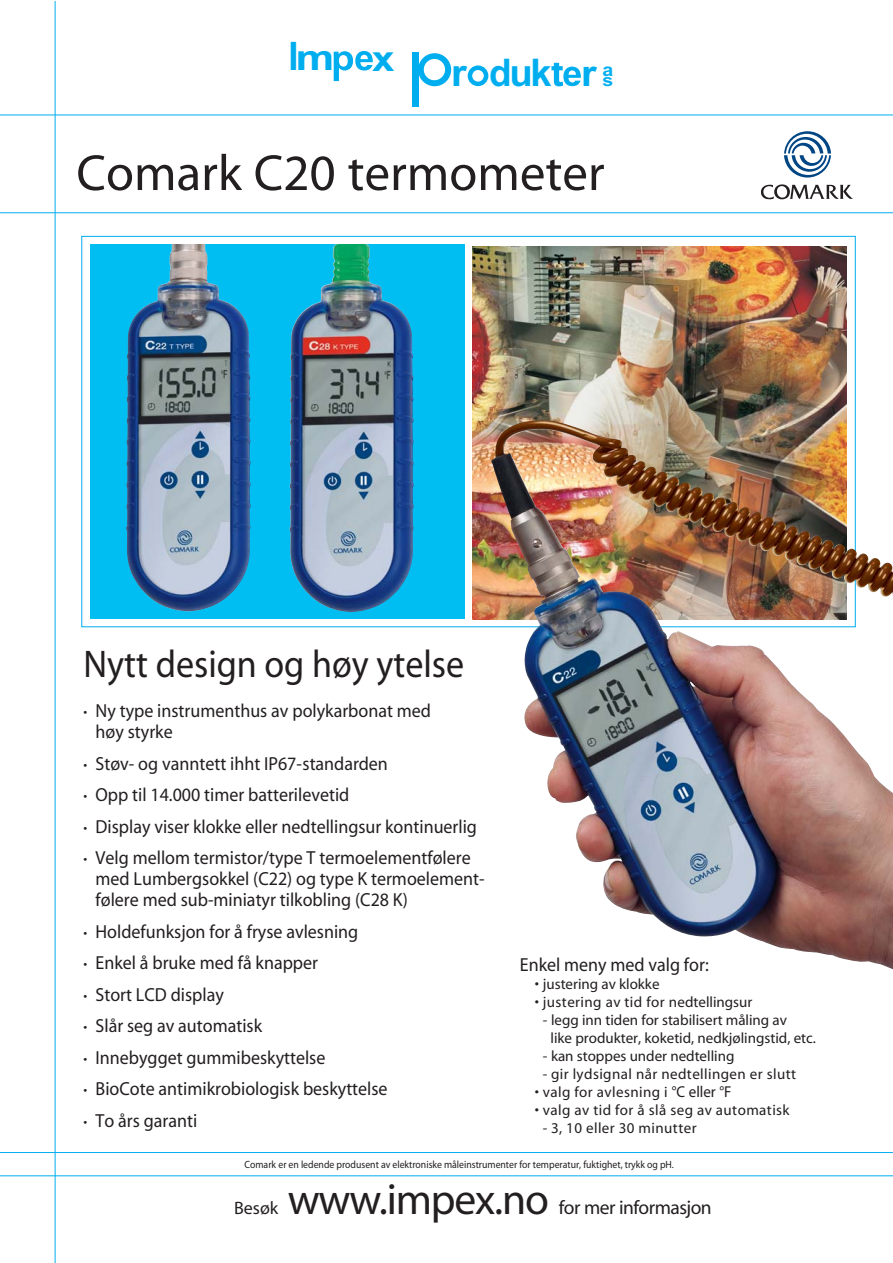
<style>
.page{position:relative;width:893px;height:1263px;background:#fff}
.page>*{position:absolute;margin:0;border:0;box-sizing:border-box;transform-origin:0 0}
.t1{font:76.65px "Avant Garde Bk BT";color:#00aeef}
.t2{font:51px "Trade Gothic Cond Eighteen";color:#231f20}
.t3{font:43.5px "Trade Gothic Cond Eighteen";letter-spacing:-.025em;color:#231f20}
.t4{font:38.7px "Trade Gothic Cond Eighteen";color:#231f20;scale:.93 1}
.t5{font:700 38.1px "Arial";color:#00aeef;scale:.96 1}
.t6{font:700 38.1px "Arial";color:#00aeef;scale:1.06 1}
.t7{font:700 36.75px "Arial";color:#00aeef;scale:1.09 1}
.t8{font:700 36px "Arial";color:#00aeef;scale:1.2 1}
.t9{font:19.5px "Trade Gothic Cond Eighteen";letter-spacing:-.025em;color:#231f20}
.t10{font:700 18.9px/21px "Helvetica Neue";color:#231f20;scale:.95 1}
.t11{font:18px "Myriad";color:#231f20}
.t12{font:700 16.8px "Arial";color:#00aeef;scale:1.16 1}
.t13{font:15px "Helvetica Neue";letter-spacing:.03em;color:#231f20}
.t14{font:15px/18px "Helvetica Neue";color:#231f20}
.t15{font:10.5px "Helvetica Neue";color:#231f20;scale:.93 1}
.s1{font-size:39.3px}
.s2{font-weight:400;font-size:13.5px}
.s3{font-weight:700;font-size:15.75px}
</style>
<div class="page">
<img style="left:0;top:1px;width:892px;height:1262px">
<p class="t8" style="left:288px;top:37px;width:90px"><span class="s1">I</span>m x</p>
<p class="t1" style="left:406px;top:43px;width:20px">l</p>
<p class="t5" style="left:489px;top:51px;width:67px">duk</p>
<p class="t6" style="left:451px;top:51px;width:16px">r</p>
<p class="t7" style="left:581px;top:52px;width:31px">r <sup>a</sup></p>
<p class="t12" style="left:602px;top:71px;width:11px">s</p>
<p class="t2" style="left:76px;top:153px;width:529px">Comark C20 termometer</p>
<p class="t4" style="left:84px;top:649px;width:410px">Nytt design og høy ytelse</p>
<p class="t10" style="left:96px;top:702px;width:354px;text-indent:-12px"><span class="s2">•</span> Ny type instrumenthus av polykarbonat med høy styrke</p>
<p class="t10" style="left:84px;top:754px;width:322px"><span class="s2">•</span> Støv- og vanntett ihht IP67-standarden</p>
<p class="t10" style="left:84px;top:786px;width:281px"><span class="s2">•</span> Opp til 14.000 timer batterilevetid</p>
<p class="t10" style="left:84px;top:817px;width:415px"><span class="s2">•</span> Display viser klokke eller nedtellingsur kontinuerlig</p>
<p class="t10" style="left:96px;top:849px;width:411px;text-indent:-12px"><span class="s2">•</span> Velg mellom termistor/type T termoelementfølere med Lumbergsokkel (C22) og type K termoelement&shy;følere med sub-miniatyr tilkobling (C28 K)</p>
<p class="t10" style="left:84px;top:922px;width:291px"><span class="s2">•</span> Holdefunksjon for å fryse avlesning</p>
<p class="t10" style="left:84px;top:954px;width:248px"><span class="s2">•</span> Enkel å bruke med få knapper</p>
<p class="t10" style="left:84px;top:985px;width:149px"><span class="s2">•</span> Stort LCD display</p>
<p class="t10" style="left:84px;top:1017px;width:189px"><span class="s2">•</span> Slår seg av automatisk</p>
<p class="t10" style="left:84px;top:1048px;width:256px"><span class="s2">•</span> Innebygget gummibeskyttelse</p>
<p class="t10" style="left:84px;top:1080px;width:321px"><span class="s2">•</span> BioCote antimikrobiologisk beskyttelse</p>
<p class="t10" style="left:84px;top:1111px;width:121px"><span class="s2">•</span> To års garanti</p>
<p class="t10" style="left:520px;top:956px;width:200px">Enkel meny med valg for:</p>
<p class="t14" style="left:535px;top:976px;width:126px">• justering av klokke</p>
<p class="t13" style="left:535px;top:996px;width:219px">• justering av tid for nedtellingsur</p>
<p class="t14" style="left:550px;top:1012px;width:267px;text-indent:-8px">- legg inn tiden for stabilisert måling av<br>like produkter, koketid, nedkjølingstid, etc.</p>
<p class="t14" style="left:543px;top:1048px;width:193px">- kan stoppes under nedtelling</p>
<p class="t13" style="left:543px;top:1068px;width:255px">- gir lydsignal når nedtellingen er slutt</p>
<p class="t13" style="left:535px;top:1086px;width:198px">• valg for avlesning i <span class="s3">°C eller °F</span></p>
<p class="t13" style="left:535px;top:1104px;width:256px">• valg av tid for å slå seg av automatisk</p>
<p class="t13" style="left:543px;top:1122px;width:155px">- 3, 10 eller 30 minutter</p>
<p class="t15" style="left:244px;top:1160px;width:463px">Comark er en ledende produsent av elektroniske måleinstrumenter for temperatur, fuktighet, trykk og pH.</p>
<p class="t11" style="left:234px;top:1201px;width:46px">Besøk</p>
<p class="t3" style="left:288px;top:1183px;width:263px">www.impex.no</p>
<p class="t9" style="left:558px;top:1200px;width:155px">for mer informasjon</p>
</div>
